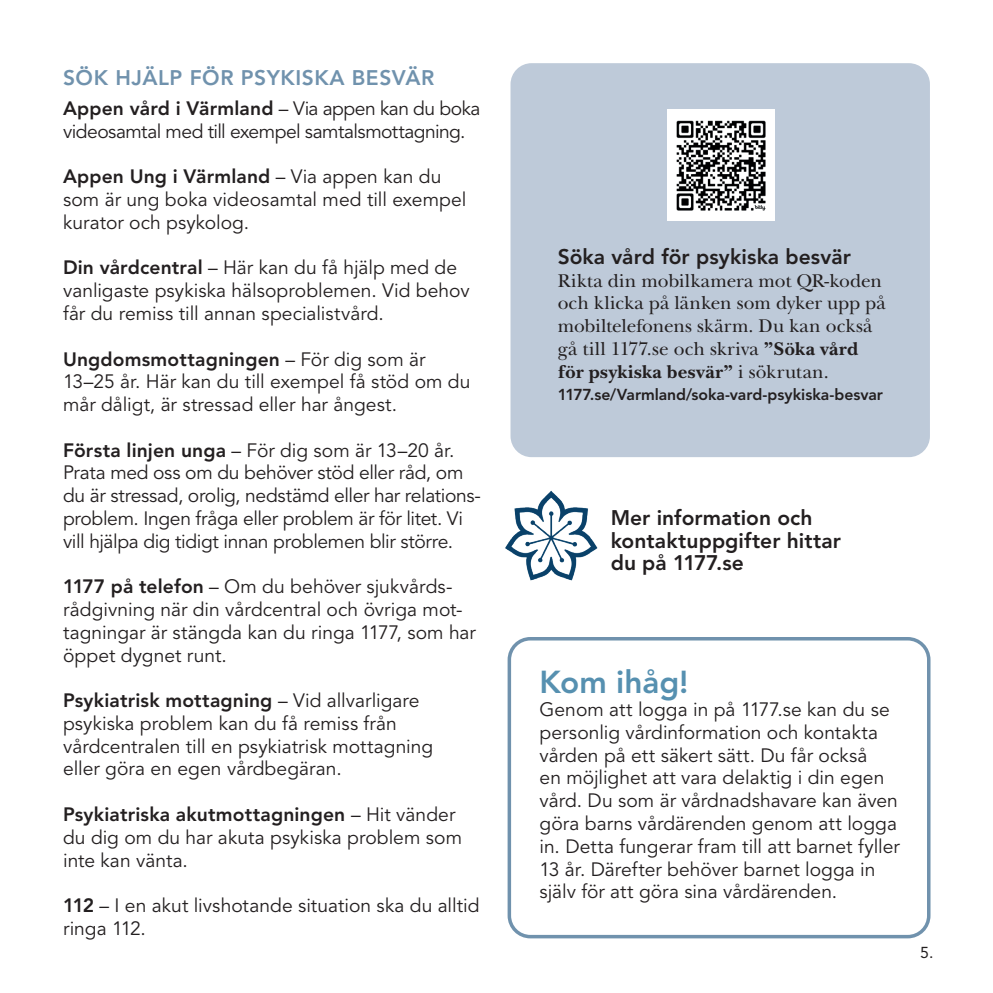
<style>
.page{position:relative;width:993px;height:993px;background:#fff}
.page>*{position:absolute;margin:0;border:0;box-sizing:border-box;transform-origin:0 0}
.t1{font:800 31.5px "Avenir LT Std";color:#5690b0}
.t2{font:800 21px/22.8px "Avenir LT Std";color:#231f20}
.t3{font:800 21px "Avenir LT Std";letter-spacing:.025em;color:#7092ad}
.t4{font:19.25px/22.8px "Avenir LT Std";color:#231f20}
.t5{font:19.25px/22.8px "Avenir LT Std";letter-spacing:-.02em;color:#231f20}
.t6{font:19.25px/22.8px "New Baskerville Std";color:#231f20}
.t7{font:19.25px/22.8px "Avenir LT Std";letter-spacing:-.03em;color:#231f20}
.t8{font:800 15.75px "Avenir LT Std";letter-spacing:-.005em;color:#231f20}
.t9{font:15.75px "Avenir LT Std";color:#231f20}
.s1{font-weight:800}
.s2{font-weight:700}
</style>
<div class="page">
<div style="left:507px;top:636px;width:423px;height:302px;border:4px solid #7092ad;border-radius:21px"></div>
<div style="left:510px;top:63px;width:419px;height:394px;background:#becad9;border-radius:21px"></div>
<div style="left:667px;top:109px;width:107px;height:112px;background:#fff"></div>
<img style="left:676px;top:120px;width:90px;height:91px">
<img style="left:505px;top:490px;width:93px;height:91px">
<p class="t3" style="left:63px;top:66px;width:372px">SÖK HJÄLP FÖR PSYKISKA BESVÄR</p>
<p class="t7" style="left:63px;top:97px;width:419px"><span class="s1">Appen vård i Värmland</span> – Via appen kan du boka videosamtal med till exempel samtalsmottagning.</p>
<p class="t4" style="left:63px;top:166px;width:405px"><span class="s1">Appen Ung i Värmland</span> – Via appen kan du som är ung boka videosamtal med till exempel kurator och psykolog.</p>
<p class="t4" style="left:63px;top:257px;width:408px"><span class="s1">Din vårdcentral</span> – Här kan du få hjälp med de vanligaste psykiska hälsoproblemen. Vid behov får du remiss till annan specialistvård.</p>
<p class="t4" style="left:63px;top:348px;width:409px"><span class="s1">Ungdomsmottagningen</span> – För dig som är<br>13–25 år. Här kan du till exempel få stöd om du mår dåligt, är stressad eller har ångest.</p>
<p class="t5" style="left:63px;top:439px;width:419px"><span class="s1">Första linjen unga</span> – För dig som är 13–20 år.<br>Prata med oss om du behöver stöd eller råd, om du är stressad, orolig, nedstämd eller har relations&shy;problem. Ingen fråga eller problem är för litet. Vi vill hjälpa dig tidigt innan problemen blir större.</p>
<p class="t4" style="left:63px;top:575px;width:414px"><span class="s1">1177 på telefon</span> – Om du behöver sjukvårds&shy;rådgivning när din vårdcentral och övriga mot&shy;tagningar är stängda kan du ringa 1177, som har öppet dygnet runt.</p>
<p class="t4" style="left:63px;top:689px;width:371px"><span class="s1">Psykiatrisk mottagning</span> – Vid allvarligare psykiska problem kan du få remiss från vårdcentralen till en psykiatrisk mottagning eller göra en egen vårdbegäran.</p>
<p class="t4" style="left:63px;top:803px;width:400px"><span class="s1">Psykiatriska akutmottagningen</span> – Hit vänder du dig om du har akuta psykiska problem som inte kan vänta.</p>
<p class="t4" style="left:63px;top:894px;width:418px"><span class="s1">112</span> – I en akut livshotande situation ska du alltid ringa 112.</p>
<p class="t2" style="left:557px;top:245px;width:295px">Söka vård för psykiska besvär</p>
<p class="t6" style="left:557px;top:269px;width:329px">Rikta din mobilkamera mot QR-koden och klicka på länken som dyker upp på mobiltelefonens skärm. Du kan också gå till 1177.se och skriva <span class="s2">”Söka vård för psykiska besvär”</span> i sökrutan.</p>
<p class="t8" style="left:557px;top:385px;width:327px">1177.se/Varmland/soka-vard-psykiska-besvar</p>
<p class="t2" style="left:610px;top:506px;width:232px">Mer information och kontaktuppgifter hittar du på 1177.se</p>
<h1 class="t1" style="left:539px;top:663px;width:150px">Kom ihåg!</h1>
<p class="t4" style="left:539px;top:698px;width:362px">Genom att logga in på 1177.se kan du se personlig vårdinformation och kontakta vården på ett säkert sätt. Du får också<br>en möjlighet att vara delaktig i din egen vård. Du som är vårdnadshavare kan även göra barns vårdärenden genom att logga in. Detta fungerar fram till att barnet fyller 13 år. Därefter behöver barnet logga in själv för att göra sina vårdärenden.</p>
<p class="t9" style="left:919px;top:942px;width:15px">5.</p>
</div>
